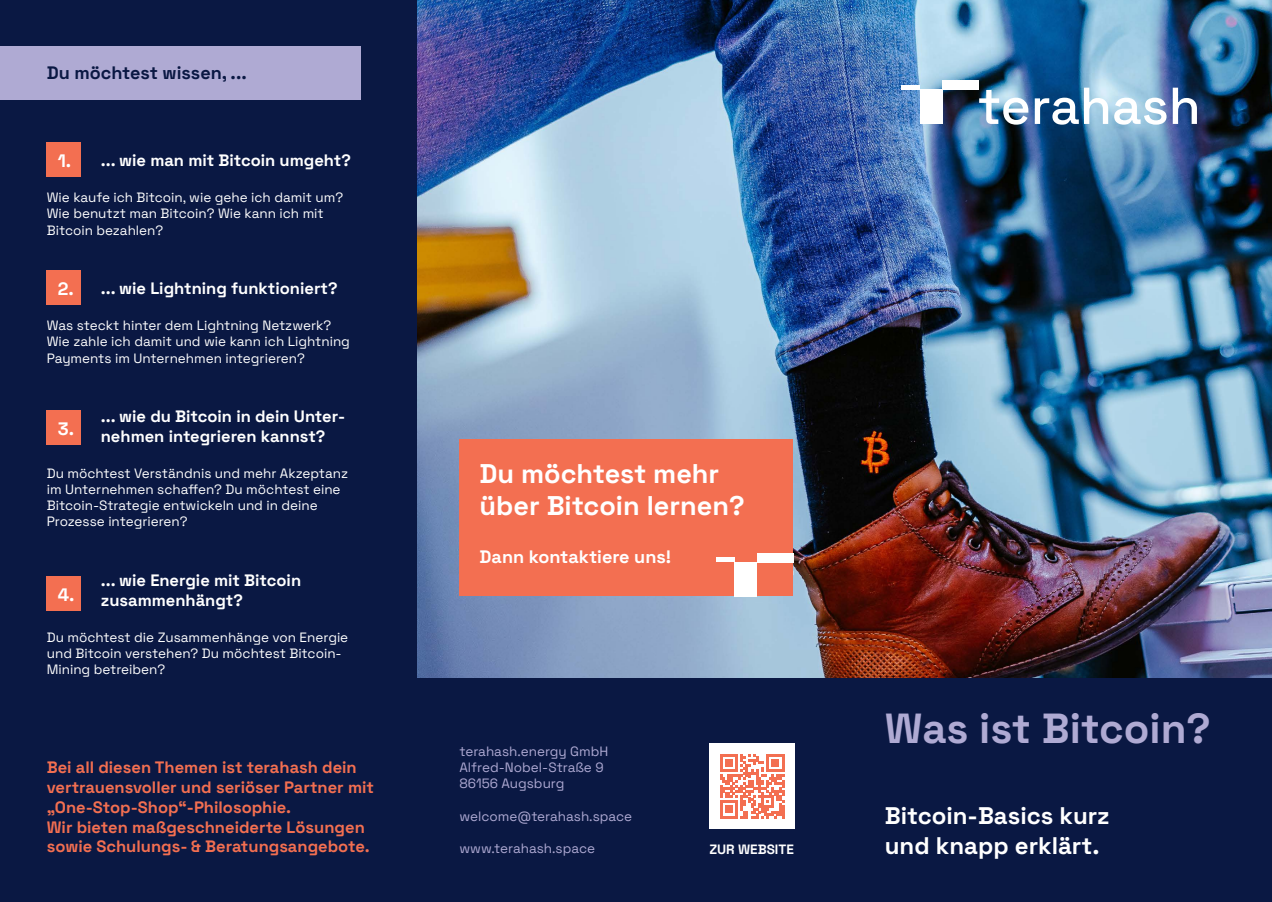
<style>
.page{position:relative;width:1272px;height:902px;background:#fff}
.page>*{position:absolute;margin:0;border:0;box-sizing:border-box;transform-origin:0 0}
.t1{font:700 42px "Space Grotesk";color:#afaad3}
.t2{font:700 27px/32.4px "Space Grotesk";color:#fff}
.t3{font:700 24px/30px "Space Grotesk";color:#fff}
.t4{font:700 18px "Space Grotesk";color:#fff}
.t5{font:700 18px "Space Grotesk";color:#0a1843}
.t6{font:700 16.5px/19.8px "Space Grotesk";color:#f36f51}
.t7{font:700 16.5px/19.8px "Space Grotesk";color:#fff}
.t8{font:13.5px/16.2px "Space Grotesk";color:#fff}
.t9{font:13.5px/16.2px "Space Grotesk";color:#afaad3}
.t10{font:700 13.5px "Space Grotesk";color:#fff}
</style>
<div class="page">
<img style="left:417px;top:0;width:854px;height:678px">
<div style="left:0;top:0;width:417px;height:901px;background:#0a1843"></div>
<div style="left:406px;top:678px;width:865px;height:223px;background:#0a1843"></div>
<svg style="left:979px;top:90px;width:49px;height:35px"></svg>
<svg style="left:1034px;top:88px;width:74px;height:37px"></svg>
<svg style="left:1114px;top:98px;width:52px;height:27px"></svg>
<svg style="left:1172px;top:88px;width:24px;height:36px"></svg>
<div style="left:901px;top:85px;width:19px;height:5px;background:#fff"></div>
<div style="left:920px;top:90px;width:22px;height:34px;background:#fff"></div>
<div style="left:942px;top:81px;width:37px;height:9px;background:#fff"></div>
<div style="left:459px;top:439px;width:334px;height:156px;background:#f36f51"></div>
<div style="left:716px;top:557px;width:18px;height:5px;background:#fff"></div>
<div style="left:734px;top:562px;width:23px;height:34px;background:#fff"></div>
<div style="left:757px;top:553px;width:36px;height:9px;background:#fff"></div>
<div style="left:0;top:47px;width:360px;height:53px;background:#afaad3"></div>
<div style="left:47px;top:143px;width:34px;height:34px;background:#f36f51"></div>
<div style="left:47px;top:270px;width:34px;height:34px;background:#f36f51"></div>
<div style="left:47px;top:410px;width:34px;height:34px;background:#f36f51"></div>
<div style="left:47px;top:576px;width:34px;height:34px;background:#f36f51"></div>
<div style="left:709px;top:743px;width:85px;height:85px;background:#fff"></div>
<svg style="left:720px;top:754px;width:64px;height:64px"></svg>
<p class="t5" style="left:47px;top:60px;width:201px">Du möchtest wissen, ...</p>
<p class="t4" style="left:58px;top:147px;width:15px">1.</p>
<p class="t7" style="left:101px;top:150px;width:252px">... wie man mit Bitcoin umgeht?</p>
<p class="t8" style="left:47px;top:189px;width:298px">Wie kaufe ich Bitcoin, wie gehe ich damit um?<br>Wie benutzt man Bitcoin? Wie kann ich mit<br>Bitcoin bezahlen?</p>
<p class="t4" style="left:58px;top:275px;width:18px">2.</p>
<p class="t7" style="left:101px;top:277px;width:238px">... wie Lightning funktioniert?</p>
<p class="t8" style="left:47px;top:316px;width:305px">Was steckt hinter dem Lightning Netzwerk?<br>Wie zahle ich damit und wie kann ich Lightning<br>Payments im Unternehmen integrieren?</p>
<p class="t7" style="left:101px;top:405px;width:246px">... wie du Bitcoin in dein Unter&shy;nehmen integrieren kannst?</p>
<p class="t8" style="left:47px;top:464px;width:303px">Du möchtest Verständnis und mehr Akzeptanz im Unternehmen schaffen? Du möchtest eine Bitcoin-Strategie entwickeln und in deine Prozesse integrieren?</p>
<p class="t4" style="left:58px;top:415px;width:18px">3.</p>
<p class="t7" style="left:101px;top:569px;width:202px">... wie Energie mit Bitcoin zusammenhängt?</p>
<p class="t8" style="left:47px;top:628px;width:303px">Du möchtest die Zusammenhänge von Energie und Bitcoin verstehen? Du möchtest Bitcoin-<br>Mining betreiben?</p>
<p class="t4" style="left:58px;top:581px;width:18px">4.</p>
<p class="t6" style="left:47px;top:756px;width:329px">Bei all diesen Themen ist terahash dein vertrauensvoller und seriöser Partner mit „One-Stop-Shop“-Philosophie.<br>Wir bieten maßgeschneiderte Lösungen sowie Schulungs- &amp; Beratungsangebote.</p>
<p class="t2" style="left:479px;top:455px;width:266px">Du möchtest mehr über Bitcoin lernen?</p>
<p class="t4" style="left:479px;top:544px;width:193px">Dann kontaktiere uns!</p>
<p class="t9" style="left:459px;top:742px;width:150px">terahash.energy GmbH</p>
<p class="t9" style="left:459px;top:758px;width:146px">Alfred-Nobel-Straße 9<br>86156 Augsburg</p>
<p class="t9" style="left:459px;top:807px;width:174px">welcome@terahash.space</p>
<p class="t9" style="left:459px;top:839px;width:137px">www.terahash.space</p>
<p class="t10" style="left:709px;top:838px;width:86px">ZUR WEBSITE</p>
<p class="t1" style="left:884px;top:698px;width:327px">Was ist Bitcoin?</p>
<p class="t3" style="left:884px;top:798px;width:226px">Bitcoin-Basics kurz und knapp erklärt.</p>
</div>
